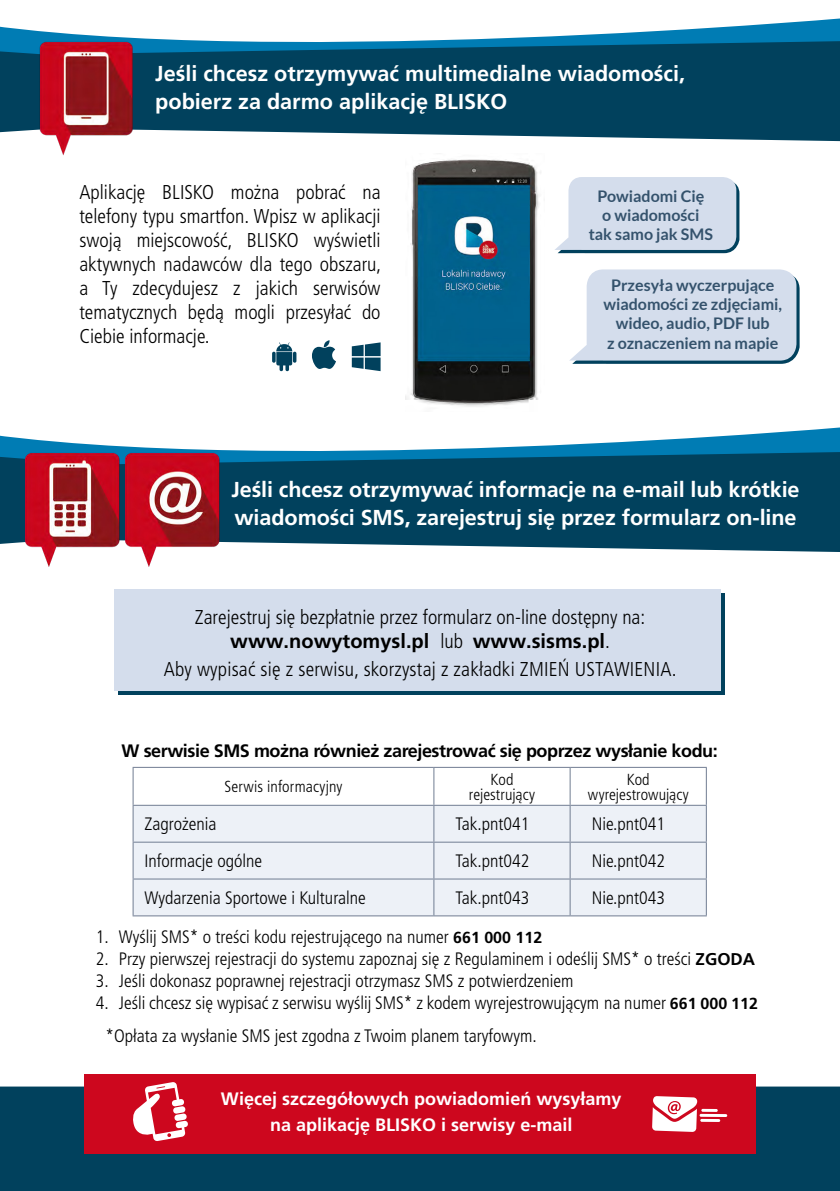
<style>
.page{position:relative;width:840px;height:1191px;background:#fff}
.page>*{position:absolute;margin:0;border:0;box-sizing:border-box;transform-origin:0 0}
.t1{font:700 21.6px/28.2px "Frutiger LT Pro";letter-spacing:-.005em;color:#fff}
.t2{font:300 condensed 20px/24px "Frutiger LT Pro";color:#000;text-align:justify}
.t3{font:300 condensed 18px "Frutiger LT Pro";color:#000}
.t4{font:700 18px/26px "Frutiger LT Pro";color:#fff;text-align:center}
.t5{font:700 18px "Frutiger LT Pro";letter-spacing:-.025em;color:#000}
.t6{font:700 16px/19.2px "Lato";color:#34526c;text-align:center}
.t7{font:300 condensed 16px/15.2px "Frutiger LT Pro";letter-spacing:.005em;color:#000;text-align:center}
.s1{font-weight:700;font-stretch:normal}
.s2{font-weight:700;font-stretch:normal;font-size:16px}
.s3{font-weight:700;font-stretch:normal;font-size:17px}
</style>
<div class="page">
<svg style="left:0;top:18px;width:839px;height:33px"></svg>
<div style="left:0;top:51px;width:30px;height:81px;background:#01415d"></div>
<svg style="left:0;top:427px;width:839px;height:30px"></svg>
<svg style="left:0;top:457px;width:16px;height:87px"></svg>
<svg style="left:272px;top:340px;width:108px;height:31px"></svg>
<div style="left:0;top:1086px;width:839px;height:105px;background:#01415d"></div>
<div style="left:84px;top:1074px;width:671px;height:80px;background:#cd071e"></div>
<svg style="left:232px;top:452px;width:607px;height:100px;background:#0d4d69"></svg>
<div style="left:119px;top:593px;width:605px;height:101px;background:linear-gradient(to right,#01415d,#01415d)"></div>
<div style="left:114px;top:589px;width:606px;height:101px;background:#d4ddec"></div>
<img style="left:133px;top:448px;width:99px;height:119px">
<img style="left:16px;top:448px;width:117px;height:119px">
<svg style="left:146px;top:41px;width:693px;height:100px;background:#0f4f6b"></svg>
<img style="left:30px;top:37px;width:116px;height:119px">
<svg style="left:133px;top:768px;width:572px;height:37px"></svg>
<svg style="left:133px;top:806px;width:572px;height:109px;background:#e6eaf1"></svg>
<hr style="left:132px;top:767px;width:301px;height:1px;background:#717d92">
<hr style="left:132px;top:768px;width:1px;height:37px;background:#717d92">
<hr style="left:433px;top:767px;width:136px;height:1px;background:#717d92">
<hr style="left:433px;top:768px;width:1px;height:37px;background:#717d92">
<hr style="left:569px;top:767px;width:137px;height:1px;background:#717d92">
<hr style="left:569px;top:768px;width:1px;height:37px;background:#717d92">
<hr style="left:705px;top:768px;width:1px;height:37px;background:#717d92">
<hr style="left:132px;top:805px;width:301px;height:1px;background:#717d92">
<hr style="left:132px;top:806px;width:1px;height:35px;background:#717d92">
<hr style="left:433px;top:805px;width:136px;height:1px;background:#717d92">
<hr style="left:433px;top:806px;width:1px;height:35px;background:#717d92">
<hr style="left:569px;top:805px;width:137px;height:1px;background:#717d92">
<hr style="left:569px;top:806px;width:1px;height:35px;background:#717d92">
<hr style="left:705px;top:806px;width:1px;height:35px;background:#717d92">
<hr style="left:132px;top:841px;width:301px;height:1px;background:#717d92">
<hr style="left:132px;top:842px;width:1px;height:36px;background:#717d92">
<hr style="left:433px;top:841px;width:136px;height:1px;background:#717d92">
<hr style="left:433px;top:842px;width:1px;height:36px;background:#717d92">
<hr style="left:569px;top:841px;width:137px;height:1px;background:#717d92">
<hr style="left:569px;top:842px;width:1px;height:36px;background:#717d92">
<hr style="left:705px;top:842px;width:1px;height:36px;background:#717d92">
<hr style="left:132px;top:878px;width:301px;height:1px;background:#717d92">
<hr style="left:132px;top:879px;width:1px;height:36px;background:#717d92">
<hr style="left:433px;top:878px;width:136px;height:1px;background:#717d92">
<hr style="left:433px;top:879px;width:1px;height:36px;background:#717d92">
<hr style="left:569px;top:878px;width:137px;height:1px;background:#717d92">
<hr style="left:569px;top:879px;width:1px;height:36px;background:#717d92">
<hr style="left:705px;top:879px;width:1px;height:36px;background:#717d92">
<hr style="left:132px;top:915px;width:301px;height:1px;background:#717d92">
<hr style="left:433px;top:915px;width:136px;height:1px;background:#717d92">
<hr style="left:569px;top:915px;width:137px;height:1px;background:#717d92">
<svg style="left:133px;top:1082px;width:55px;height:59px"></svg>
<svg style="left:701px;top:1108px;width:16px;height:4px"></svg>
<svg style="left:699px;top:1113px;width:27px;height:4px"></svg>
<svg style="left:700px;top:1118px;width:19px;height:4px"></svg>
<svg style="left:652px;top:1096px;width:44px;height:36px;background:#f4cacf"></svg>
<img style="left:405px;top:159px;width:136px;height:248px">
<svg style="left:569px;top:269px;width:230px;height:95px;background:#d0dae8"></svg>
<svg style="left:555px;top:177px;width:184px;height:76px;background:#ccd7e6"></svg>
<p class="t1" style="left:155px;top:59px;width:531px">Jeśli chcesz otrzymywać multimedialne wiadomości, pobierz za darmo aplikację BLISKO</p>
<p class="t2" style="left:79px;top:181px;width:303px">Aplikację BLISKO można pobrać na telefony typu smartfon. Wpisz w aplikacji swoją miejscowość, BLISKO wyświetli aktywnych nadawców dla tego obszaru, a Ty zdecydujesz z jakich serwisów tematycznych będą mogli przesyłać do Ciebie informacje.</p>
<p class="t6" style="left:588px;top:186px;width:126px">Powiadomi Cię<br>o wiadomości tak samo jak SMS</p>
<p class="t6" style="left:603px;top:275px;width:180px">Przesyła wyczerpujące wiadomości ze zdjęciami, wideo, audio, PDF lub<br>z oznaczeniem na mapie</p>
<p class="t1" style="left:231px;top:475px;width:569px">Jeśli chcesz otrzymywać informacje na e-mail lub krótkie wiadomości SMS, zarejestruj się przez formularz on-line</p>
<p class="t2" style="left:195px;top:605px;width:451px;text-align:center">Zarejestruj się bezpłatnie przez formularz on-line dostępny na: <span class="s1">www.nowytomysl.pl</span> lub <span class="s1">www.sisms.pl</span>.</p>
<p class="t2" style="left:164px;top:657px;width:514px">Aby wypisać się z serwisu, skorzystaj z zakładki ZMIEŃ USTAWIENIA.</p>
<p class="t5" style="left:121px;top:740px;width:597px">W serwisie SMS można również zarejestrować się poprzez wysłanie kodu:</p>
<p class="t7" style="left:224px;top:779px;width:120px">Serwis informacyjny</p>
<p class="t7" style="left:468px;top:771px;width:68px">Kod rejestrujący</p>
<p class="t7" style="left:587px;top:771px;width:102px">Kod wyrejestrowujący</p>
<p class="t3" style="left:144px;top:814px;width:73px">Zagrożenia</p>
<p class="t3" style="left:455px;top:814px;width:75px">Tak.pnt041</p>
<p class="t3" style="left:591px;top:814px;width:75px">Nie.pnt041</p>
<p class="t3" style="left:144px;top:850px;width:119px">Informacje ogólne</p>
<p class="t3" style="left:455px;top:850px;width:75px">Tak.pnt042</p>
<p class="t3" style="left:591px;top:850px;width:75px">Nie.pnt042</p>
<p class="t3" style="left:144px;top:887px;width:223px">Wydarzenia Sportowe i Kulturalne</p>
<p class="t3" style="left:455px;top:887px;width:75px">Tak.pnt043</p>
<p class="t3" style="left:591px;top:887px;width:75px">Nie.pnt043</p>
<p class="t3" style="left:96px;top:926px;width:447px">1. Wyślij SMS* o treści kodu rejestrującego na numer <span class="s2">661 000 112</span></p>
<p class="t3" style="left:96px;top:948px;width:660px">2. Przy pierwszej rejestracji do systemu zapoznaj się z Regulaminem i odeślij SMS* o treści <span class="s3">ZGODA</span></p>
<p class="t3" style="left:96px;top:970px;width:478px">3. Jeśli dokonasz poprawnej rejestracji otrzymasz SMS z potwierdzeniem</p>
<p class="t3" style="left:96px;top:992px;width:663px">4. Jeśli chcesz się wypisać z serwisu wyślij SMS* z kodem wyrejestrowującym na numer <span class="s2">661 000 112</span></p>
<p class="t3" style="left:105px;top:1025px;width:432px">*Opłata za wysłanie SMS jest zgodna z Twoim planem taryfowym.</p>
<p class="t4" style="left:221px;top:1086px;width:402px">Więcej szczegółowych powiadomień wysyłamy na aplikację BLISKO i serwisy e-mail</p>
</div>
